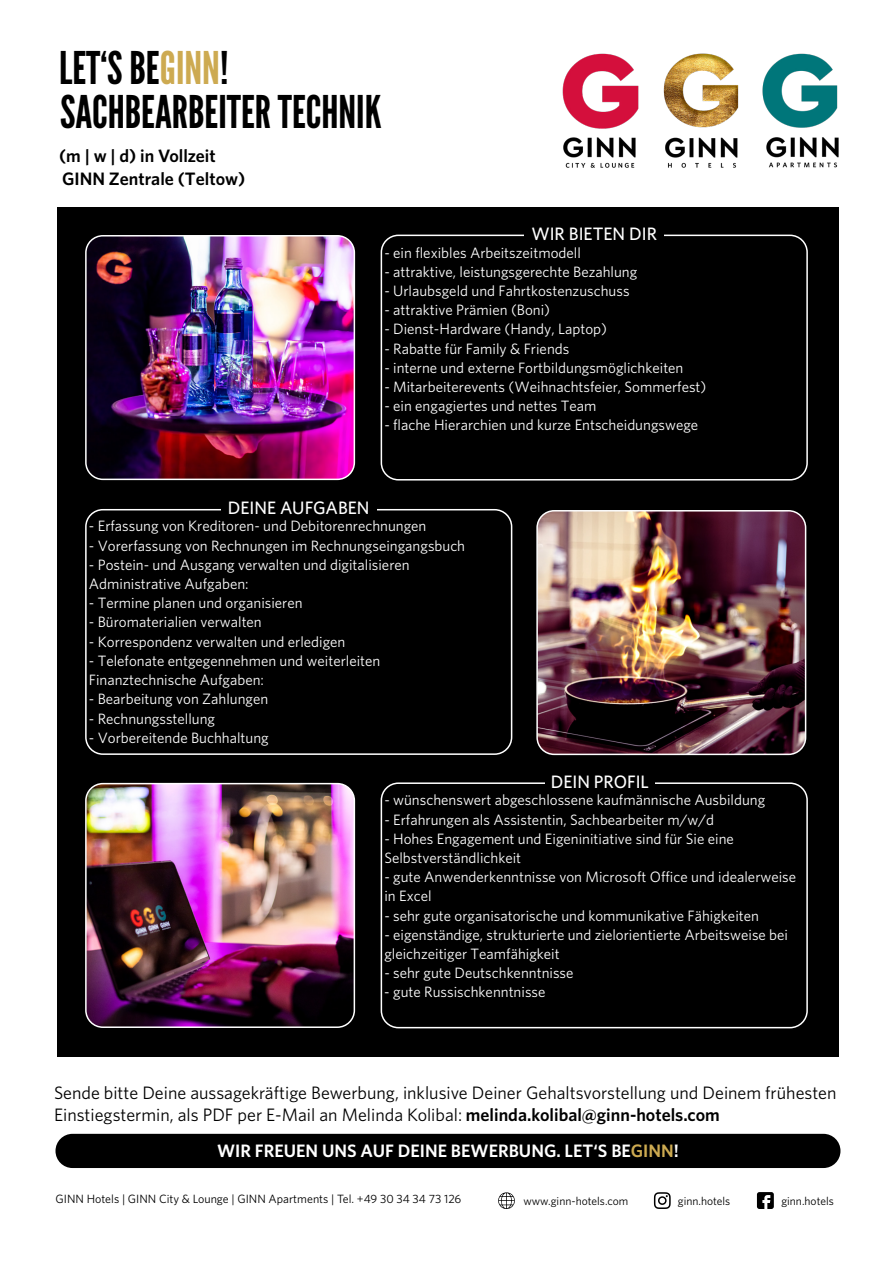
<style>
.page{position:relative;width:893px;height:1263px;background:#fff}
.page>*{position:absolute;margin:0;border:0;box-sizing:border-box;transform-origin:0 0}
.t1{font:45px "League Gothic";color:#000}
.t2{font:18px/21.6px "Whitney";color:#000}
.t3{font:600 18px "Whitney";color:#fff}
.t4{font:600 18px "Whitney";color:#000}
.t5{font:500 18px "Whitney";color:#fff}
.t6{font:15px/19.2px "Whitney";color:#fff}
.t7{font:12px "Whitney";color:#000}
.t8{font:11.55px "Whitney";color:#000}
.s1{color:#cdaa51}
.s2{font-weight:600}
</style>
<div class="page">
<div style="left:57px;top:207px;width:782px;height:850px;background:#000"></div>
<div style="left:55px;top:1134px;width:785px;height:34px;background:#000;border-radius:17px"></div>
<img style="left:86px;top:236px;width:268px;height:243px">
<div style="left:85px;top:235px;width:270px;height:245px;border:2px solid #fff;border-radius:17px"></div>
<img style="left:537px;top:511px;width:269px;height:243px">
<div style="left:536px;top:510px;width:270px;height:245px;border:2px solid #fff;border-radius:17px"></div>
<img style="left:86px;top:784px;width:268px;height:243px">
<div style="left:85px;top:783px;width:270px;height:245px;border:2px solid #fff;border-radius:17px"></div>
<svg style="left:498px;top:1192px;width:17px;height:17px"></svg>
<svg style="left:757px;top:1192px;width:17px;height:17px"></svg>
<svg style="left:654px;top:1192px;width:17px;height:17px"></svg>
<img style="left:562px;top:53px;width:277px;height:115px">
<div style="left:381px;top:235px;width:427px;height:245px;border:2px solid #fff;border-radius:17px"></div>
<div style="left:85px;top:509px;width:427px;height:246px;border:2px solid #fff;border-radius:17px"></div>
<div style="left:381px;top:782px;width:427px;height:246px;border:2px solid #fff;border-radius:17px"></div>
<div style="left:525px;top:226px;width:139px;height:20px;background:#000"></div>
<div style="left:221px;top:500px;width:155px;height:20px;background:#000"></div>
<div style="left:545px;top:774px;width:110px;height:20px;background:#000"></div>
<h1 class="t1" style="left:59px;top:41px;width:171px">LET‘S BE<span class="s1">GINN</span>!</h1>
<h1 class="t1" style="left:60px;top:85px;width:323px">SACHBEARBEITERTECHNIK</h1>
<p class="t4" style="left:59px;top:144px;width:158px">(m | w | d) in Vollzeit</p>
<p class="t4" style="left:62px;top:166px;width:185px">GINN Zentrale (Teltow)</p>
<p class="t5" style="left:531px;top:222px;width:127px">WIR BIETEN DIR</p>
<p class="t6" style="left:384px;top:242px;width:198px">- ein flexibles Arbeitszeitmodell</p>
<p class="t6" style="left:384px;top:262px;width:254px">- attraktive, leistungsgerechte Bezahlung</p>
<p class="t6" style="left:384px;top:281px;width:247px">- Urlaubsgeld und Fahrtkostenzuschuss</p>
<p class="t6" style="left:384px;top:300px;width:167px">- attraktive Prämien (Boni)</p>
<p class="t6" style="left:384px;top:319px;width:224px">- Dienst-Hardware (Handy, Laptop)</p>
<p class="t6" style="left:384px;top:338px;width:187px">- Rabatte für Family &amp; Friends</p>
<p class="t6" style="left:384px;top:358px;width:301px">- interne und externe Fortbildungsmöglichkeiten</p>
<p class="t6" style="left:384px;top:377px;width:324px">- Mitarbeiterevents (Weihnachtsfeier, Sommerfest)</p>
<p class="t6" style="left:384px;top:396px;width:214px">- ein engagiertes und nettes Team</p>
<p class="t6" style="left:384px;top:415px;width:315px">- flache Hierarchien und kurze Entscheidungswege</p>
<p class="t5" style="left:228px;top:496px;width:143px">DEINE AUFGABEN</p>
<p class="t6" style="left:89px;top:516px;width:339px">- Erfassung von Kreditoren- und Debitorenrechnungen</p>
<p class="t6" style="left:89px;top:535px;width:378px">- Vorerfassung von Rechnungen im Rechnungseingangsbuch</p>
<p class="t6" style="left:89px;top:555px;width:322px">- Postein- und Ausgang verwalten und digitalisieren<br>Administrative Aufgaben:</p>
<p class="t6" style="left:89px;top:593px;width:215px">- Termine planen und organisieren</p>
<p class="t6" style="left:89px;top:612px;width:174px">- Büromaterialien verwalten</p>
<p class="t6" style="left:89px;top:631px;width:258px">- Korrespondenz verwalten und erledigen</p>
<p class="t6" style="left:89px;top:651px;width:293px">- Telefonate entgegennehmen und weiterleiten<br>Finanztechnische Aufgaben:</p>
<p class="t6" style="left:89px;top:689px;width:181px">- Bearbeitung von Zahlungen</p>
<p class="t6" style="left:89px;top:708px;width:128px">- Rechnungsstellung</p>
<p class="t6" style="left:89px;top:727px;width:181px">- Vorbereitende Buchhaltung</p>
<p class="t5" style="left:551px;top:770px;width:100px">DEIN PROFIL</p>
<p class="t6" style="left:384px;top:790px;width:382px">- wünschenswert abgeschlossene kaufmännische Ausbildung</p>
<p class="t6" style="left:384px;top:809px;width:331px">- Erfahrungen als Assistentin, Sachbearbeiter m/w/d</p>
<p class="t6" style="left:384px;top:829px;width:351px">- Hohes Engagement und Eigeninitiative sind für Sie eine<br>Selbstverständlichkeit</p>
<p class="t6" style="left:384px;top:867px;width:413px">- gute Anwenderkenntnisse von Microsoft Office und idealerweise in Excel</p>
<p class="t6" style="left:384px;top:905px;width:376px">- sehr gute organisatorische und kommunikative Fähigkeiten</p>
<p class="t6" style="left:384px;top:925px;width:405px">- eigenständige, strukturierte und zielorientierte Arbeitsweise bei gleichzeitiger Teamfähigkeit</p>
<p class="t6" style="left:384px;top:963px;width:191px">- sehr gute Deutschkenntnisse</p>
<p class="t6" style="left:384px;top:982px;width:163px">- gute Russischkenntnisse</p>
<p class="t2" style="left:54px;top:1081px;width:784px">Sende bitte Deine aussagekräftige Bewerbung, inklusive Deiner Gehaltsvorstellung und Deinem frühesten<br>Einstiegstermin, als PDF per E-Mail an Melinda Kolibal: <span class="s2">melinda.kolibal@ginn-hotels.com</span></p>
<p class="t3" style="left:217px;top:1139px;width:463px">WIR FREUEN UNS AUF DEINE BEWERBUNG. LET‘S BE<span class="s1">GINN</span>!</p>
<p class="t7" style="left:56px;top:1191px;width:407px">GINN Hotels | GINN City &amp; Lounge | GINN Apartments | Tel. +49 30 34 34 73 126</p>
<p class="t8" style="left:523px;top:1193px;width:106px">www.ginn-hotels.com</p>
<p class="t8" style="left:678px;top:1193px;width:54px">ginn.hotels</p>
<p class="t8" style="left:781px;top:1193px;width:54px">ginn.hotels</p>
</div>
